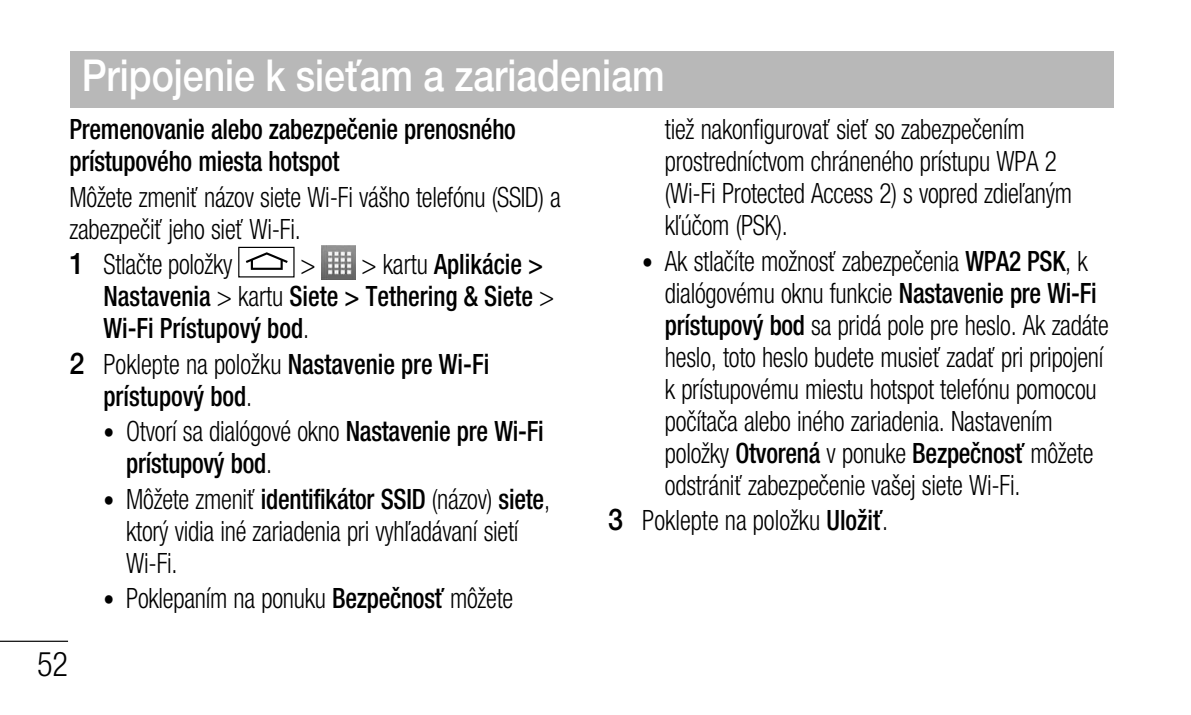
<style>
.page{position:relative;width:1191px;height:715px;background:#fff}
.page>*{position:absolute;margin:0;border:0;box-sizing:border-box;transform-origin:0 0}
.t1{font:500 44px "Helvetica Neue LT Pro";color:#fff;scale:.85 1}
.t2{font:300 condensed 34px "Helvetica Neue LT Pro";color:#000;scale:.95 1}
.t3{font:300 condensed 28px/32px "Helvetica Neue LT Pro";letter-spacing:-.01em;color:#000;scale:.9 1}
.t4{font:500 condensed 28px/32px "Helvetica Neue LT Pro";color:#000;scale:.9 1}
.s1{font-weight:500;font-stretch:normal;font-size:30px}
.s2{font-weight:300}
.s3{font-stretch:normal;font-size:30px}
.s4{font-weight:300;font-size:24px}
.s5{font-size:24px}
.s6{font-weight:500}
</style>
<div class="page">
<hr style="left:0;top:640px;width:68px;height:1px;background:#000">
<svg style="left:245px;top:252px;width:43px;height:18px"></svg>
<div style="left:238px;top:247px;width:56px;height:30px;border:1px solid #000"></div>
<img style="left:322px;top:246px;width:34px;height:34px">
<div style="left:70px;top:51px;width:1043px;height:57px;background:#b8b8b8"></div>
<h1 class="t1" style="left:82px;top:59px;width:687px">Pripojenie k sieťam a zariadeniam</h1>
<p class="t4" style="left:69px;top:116px;width:497px">Premenovanie alebo zabezpečenie prenosného prístupového miesta hotspot</p>
<p class="t3" style="left:69px;top:183px;width:547px">Môžete zmeniť názov siete Wi-Fi vášho telefónu (SSID) a zabezpečiť jeho sieť Wi-Fi.</p>
<p class="t3" style="left:69px;top:251px;width:182px"><span class="s1">1</span> Stlačte položky</p>
<p class="t4" style="left:103px;top:251px;width:502px;text-indent:197px"><span class="s2">&gt; &gt; kartu</span> Aplikácie &gt;<br>Nastavenia <span class="s2">&gt; kartu</span> Siete &gt; Tethering &amp; Siete <span class="s2">&gt;<br></span>Wi-Fi Prístupový bod<span class="s2">.</span></p>
<p class="t4" style="left:103px;top:350px;width:430px;text-indent:-34px"><span class="s3">2</span> <span class="s2">Poklepte na položku</span> Nastavenie pre Wi-Fi prístupový bod<span class="s2">.</span></p>
<p class="t4" style="left:126px;top:418px;width:465px;text-indent:-23px"><span class="s4">•</span> <span class="s2">Otvorí sa dialógové okno</span> Nastavenie pre Wi-Fi prístupový bod<span class="s2">.</span></p>
<p class="t3" style="left:126px;top:485px;width:472px;text-indent:-23px"><span class="s5">•</span> Môžete zmeniť <span class="s6">identifikátor SSID</span> (názov) <span class="s6">siete</span>, ktorý vidia iné zariadenia pri vyhľadávaní sietí<br>Wi-Fi.</p>
<p class="t3" style="left:103px;top:584px;width:457px"><span class="s5">•</span> Poklepaním na ponuku <span class="s6">Bezpečnosť</span> môžete</p>
<p class="t2" style="left:37px;top:651px;width:34px">52</p>
<p class="t3" style="left:665px;top:116px;width:454px">tiež nakonfigurovať sieť so zabezpečením prostredníctvom chráneného prístupu WPA 2 (Wi-Fi Protected Access 2) s vopred zdieľaným kľúčom (PSK).</p>
<p class="t3" style="left:665px;top:247px;width:494px;text-indent:-23px"><span class="s5">•</span> Ak stlačíte možnosť zabezpečenia <span class="s6">WPA2 PSK</span>, k dialógovému oknu funkcie <span class="s6">Nastavenie pre Wi-Fi prístupový bod</span> sa pridá pole pre heslo. Ak zadáte heslo, toto heslo budete musieť zadať pri pripojení k prístupovému miestu hotspot telefónu pomocou počítača alebo iného zariadenia. Nastavením položky <span class="s6">Otvorená</span> v ponuke <span class="s6">Bezpečnosť</span> môžete odstrániť zabezpečenie vašej siete Wi-Fi.</p>
<p class="t3" style="left:608px;top:507px;width:313px"><span class="s1">3</span> Poklepte na položku <span class="s6">Uložiť</span>.</p>
</div>
